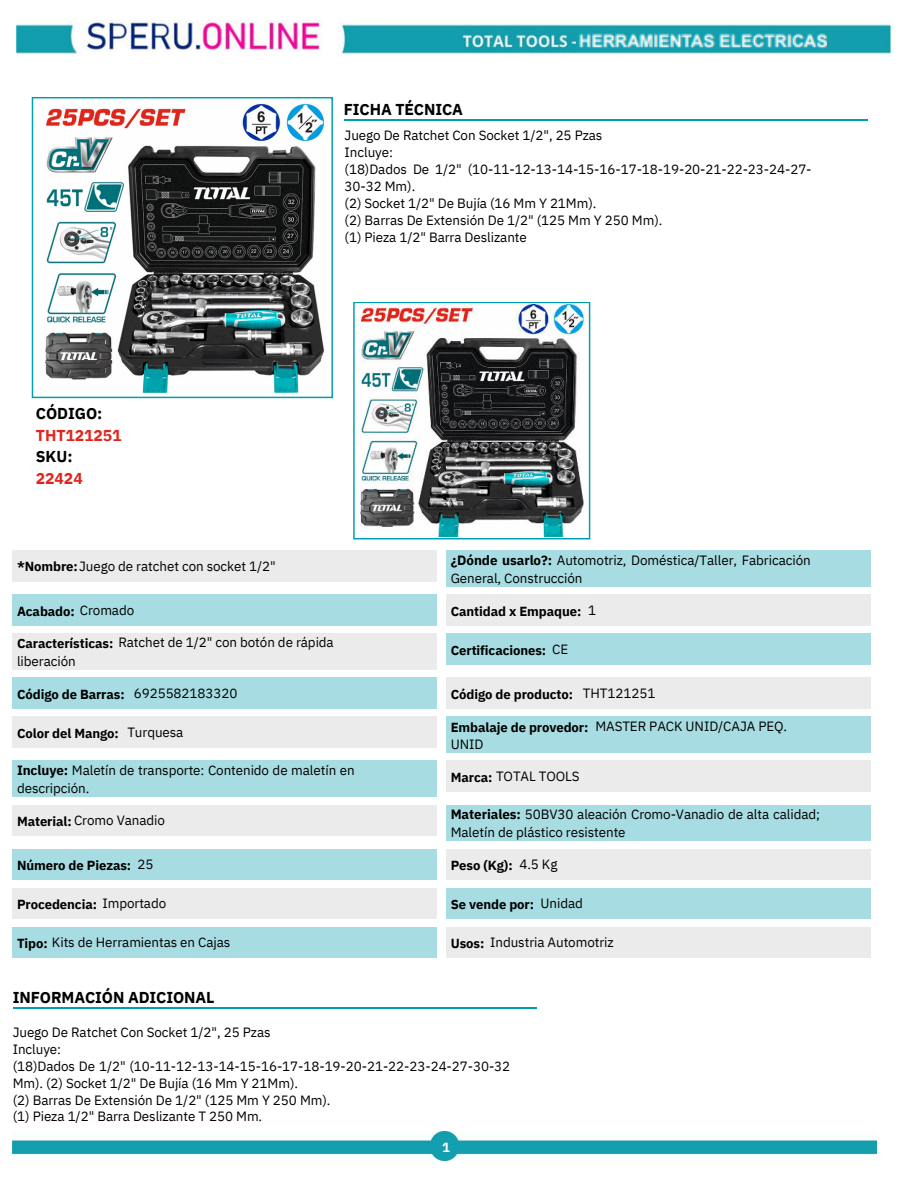
<style>
.page{position:relative;width:918px;height:1188px;background:#fff}
.page>*{position:absolute;margin:0;border:0;box-sizing:border-box;transform-origin:0 0}
.t1{font:700 15.75px "IBM Plex Sans";letter-spacing:-.005em;color:#000}
.t2{font:700 15.75px "IBM Plex Sans";letter-spacing:-.005em;color:#e1251b}
.t3{font:13.35px/16.8px "IBM Plex Sans";letter-spacing:-.005em;color:#000}
.t4{font:700 13.05px "IBM Plex Sans";letter-spacing:-.005em;color:#000}
.t5{font:700 13.05px "IBM Plex Sans";color:#fff}
.s1{font-weight:700;font-size:13.05px}
.s2{font-weight:400;font-size:13.35px}
.s3{font-weight:700}
</style>
<div class="page">
<hr style="left:13px;top:1007px;width:523px;height:1px;background:#009fad">
<hr style="left:344px;top:119px;width:524px;height:1px;background:#009fad">
<svg style="left:32px;top:97px;width:301px;height:301px"></svg>
<img style="left:35px;top:100px;width:294px;height:295px">
<svg style="left:353px;top:302px;width:237px;height:237px"></svg>
<img style="left:356px;top:305px;width:231px;height:231px">
<div style="left:13px;top:550px;width:424px;height:31px;background:#ebebeb"></div>
<div style="left:446px;top:550px;width:424px;height:36px;background:#a7dde2"></div>
<div style="left:13px;top:595px;width:424px;height:30px;background:#a7dde2"></div>
<div style="left:446px;top:595px;width:424px;height:30px;background:#ebebeb"></div>
<div style="left:13px;top:634px;width:424px;height:35px;background:#ebebeb"></div>
<div style="left:446px;top:634px;width:424px;height:30px;background:#a7dde2"></div>
<div style="left:13px;top:678px;width:424px;height:30px;background:#a7dde2"></div>
<div style="left:446px;top:678px;width:424px;height:30px;background:#ebebeb"></div>
<div style="left:13px;top:717px;width:424px;height:30px;background:#ebebeb"></div>
<div style="left:446px;top:717px;width:424px;height:35px;background:#a7dde2"></div>
<div style="left:13px;top:761px;width:424px;height:36px;background:#a7dde2"></div>
<div style="left:446px;top:761px;width:424px;height:31px;background:#ebebeb"></div>
<div style="left:13px;top:805px;width:424px;height:31px;background:#ebebeb"></div>
<div style="left:446px;top:805px;width:424px;height:36px;background:#a7dde2"></div>
<div style="left:13px;top:849px;width:424px;height:31px;background:#a7dde2"></div>
<div style="left:446px;top:849px;width:424px;height:31px;background:#ebebeb"></div>
<div style="left:13px;top:888px;width:424px;height:31px;background:#ebebeb"></div>
<div style="left:446px;top:888px;width:424px;height:31px;background:#a7dde2"></div>
<div style="left:13px;top:927px;width:424px;height:31px;background:#a7dde2"></div>
<div style="left:446px;top:927px;width:424px;height:31px;background:#ebebeb"></div>
<img style="left:13px;top:1131px;width:864px;height:29px">
<img style="left:17px;top:21px;width:875px;height:36px">
<img style="left:576px;top:29px;width:250px;height:23px">
<p class="t1" style="left:344px;top:96px;width:121px">FICHA TÉCNICA</p>
<p class="t3" style="left:345px;top:126px;width:469px">Juego De Ratchet Con Socket 1/2", 25 Pzas<br>Incluye:<br>(18)Dados De 1/2" (10-11-12-13-14-15-16-17-18-19-20-21-22-23-24-27- 30-32 Mm).<br>(2) Socket 1/2" De Bujía (16 Mm Y 21Mm).<br>(2) Barras De Extensión De 1/2" (125 Mm Y 250 Mm).<br>(1) Pieza 1/2" Barra Deslizante</p>
<p class="t1" style="left:36px;top:401px;width:68px">CÓDIGO:</p>
<p class="t2" style="left:36px;top:423px;width:87px">THT121251</p>
<p class="t1" style="left:36px;top:444px;width:38px">SKU:</p>
<p class="t2" style="left:36px;top:465px;width:48px">22424</p>
<p class="t3" style="left:17px;top:556px;width:260px"><span class="s1">*Nombre:</span>Juego de ratchet con socket 1/2"</p>
<p class="t4" style="left:17px;top:601px;width:119px">Acabado: <span class="s2">Cromado</span></p>
<p class="t3" style="left:17px;top:633px;width:318px"><span class="s1">Características:</span> Ratchet de 1/2" con botón de rápida</p>
<p class="t3" style="left:17px;top:651px;width:60px">liberación</p>
<p class="t4" style="left:17px;top:684px;width:109px">Código de Barras:</p>
<p class="t3" style="left:134px;top:684px;width:105px">6925582183320</p>
<p class="t4" style="left:17px;top:723px;width:103px">Color del Mango:</p>
<p class="t3" style="left:127px;top:723px;width:58px">Turquesa</p>
<p class="t3" style="left:451px;top:550px;width:362px;line-height:18px"><span class="s3">¿Dónde usarlo?:</span> Automotriz, Doméstica/Taller, Fabricación<br>General, Construcción</p>
<p class="t4" style="left:451px;top:601px;width:132px">Cantidad x Empaque:</p>
<p class="t3" style="left:588px;top:600px;width:10px">1</p>
<p class="t4" style="left:451px;top:640px;width:119px">Certificaciones: <span class="s2">CE</span></p>
<p class="t4" style="left:451px;top:684px;width:124px">Código de producto:</p>
<p class="t3" style="left:583px;top:684px;width:74px">THT121251</p>
<p class="t3" style="left:595px;top:716px;width:193px">MASTER PACK UNID/CAJA PEQ.</p>
<p class="t4" style="left:451px;top:717px;width:139px">Embalaje de provedor:</p>
<p class="t3" style="left:451px;top:734px;width:34px">UNID</p>
<p class="t3" style="left:17px;top:760px;width:339px;line-height:18px"><span class="s3">Incluye:</span> Maletín de transporte: Contenido de maletín en descripción.</p>
<p class="t3" style="left:17px;top:811px;width:149px"><span class="s1">Material:</span> Cromo Vanadio</p>
<p class="t4" style="left:17px;top:855px;width:116px">Número de Piezas:</p>
<p class="t3" style="left:138px;top:855px;width:18px">25</p>
<p class="t4" style="left:17px;top:894px;width:151px">Procedencia: <span class="s2">Importado</span></p>
<p class="t3" style="left:17px;top:933px;width:215px"><span class="s1">Tipo:</span> Kits de Herramientas en Cajas</p>
<p class="t1" style="left:13px;top:985px;width:203px">INFORMACIÓN ADICIONAL</p>
<p class="t3" style="left:451px;top:767px;width:131px"><span class="s1">Marca:</span> TOTAL TOOLS</p>
<p class="t3" style="left:451px;top:804px;width:371px;line-height:18px"><span class="s3">Materiales:</span> 50BV30 aleación Cromo-Vanadio de alta calidad;<br>Maletín de plástico resistente</p>
<p class="t3" style="left:519px;top:855px;width:40px">4.5 Kg</p>
<p class="t4" style="left:451px;top:855px;width:63px">Peso (Kg):</p>
<p class="t4" style="left:451px;top:894px;width:85px">Se vende por:</p>
<p class="t3" style="left:541px;top:894px;width:44px">Unidad</p>
<p class="t3" style="left:451px;top:933px;width:165px"><span class="s1">Usos:</span> Industria Automotriz</p>
<p class="t3" style="left:13px;top:1023px;width:499px">Juego De Ratchet Con Socket 1/2", 25 Pzas<br>Incluye:<br>(18)Dados De 1/2" (10-11-12-13-14-15-16-17-18-19-20-21-22-23-24-27-30-32<br>Mm). (2) Socket 1/2" De Bujía (16 Mm Y 21Mm).<br>(2) Barras De Extensión De 1/2" (125 Mm Y 250 Mm).<br>(1) Pieza 1/2" Barra Deslizante T 250 Mm.</p>
<p class="t5" style="left:442px;top:1137px;width:9px">1</p>
</div>
